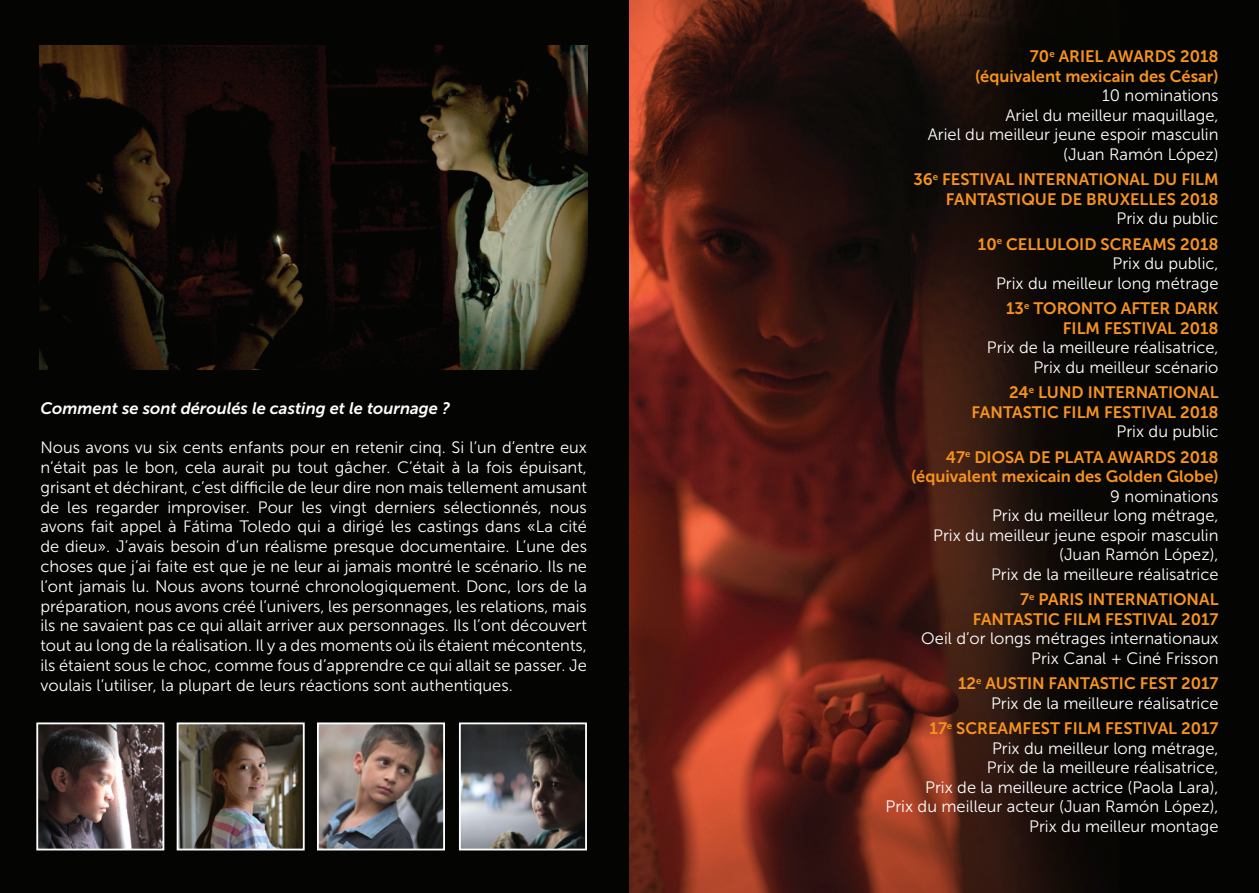
<style>
.page{position:relative;width:1259px;height:893px;background:#fff}
.page>*{position:absolute;margin:0;border:0;box-sizing:border-box;transform-origin:0 0}
.t1{font:16.5px/19.8px "Museo Sans 300";color:#fff;text-align:justify}
.t2{font:16.5px "Museo Sans 700";color:#f7931d}
.question_700_italic{font:italic 16.5px "Museo Sans 700";color:#fff}
</style>
<div class="page">
<div style="left:0;top:0;width:629px;height:893px;background:#040503"></div>
<img style="left:629px;top:0;width:630px;height:893px">
<img style="left:40px;top:46px;width:547px;height:324px">
<img style="left:320px;top:725px;width:122px;height:122px">
<div style="left:317px;top:722px;width:128px;height:128px;border:2px solid #fff"></div>
<img style="left:462px;top:725px;width:122px;height:122px">
<div style="left:459px;top:722px;width:128px;height:128px;border:2px solid #fff"></div>
<img style="left:39px;top:725px;width:122px;height:122px">
<div style="left:36px;top:722px;width:128px;height:128px;border:2px solid #fff"></div>
<img style="left:180px;top:725px;width:122px;height:122px">
<div style="left:177px;top:722px;width:128px;height:128px;border:2px solid #fff"></div>
<p class="question_700_italic" style="left:40px;top:399px;width:411px">Comment se sont déroulés le casting et le tournage ?</p>
<p class="t1" style="left:40px;top:438px;width:548px">Nous avons vu six cents enfants pour en retenir cinq. Si l’un d’entre eux n’était pas le bon, cela aurait pu tout gâcher. C’était à la fois épuisant, grisant et déchirant, c’est difficile de leur dire non mais tellement amusant de les regarder improviser. Pour les vingt derniers sélectionnés, nous avons fait appel à Fátima Toledo qui a dirigé les castings dans «La cité de dieu». J’avais besoin d’un réalisme presque documentaire. L’une des choses que j’ai faite est que je ne leur ai jamais montré le scénario. Ils ne l’ont jamais lu. Nous avons tourné chronologiquement. Donc, lors de la préparation, nous avons créé l’univers, les personnages, les relations, mais ils ne savaient pas ce qui allait arriver aux personnages. Ils l’ont découvert tout au long de la réalisation. Il y a des moments où ils étaient mécontents, ils étaient sous le choc, comme fous d’apprendre ce qui allait se passer. Je voulais l’utiliser, la plupart de leurs réactions sont authentiques.</p>
<p class="t2" style="left:1030px;top:47px;width:190px">70<sup>e</sup> ARIEL AWARDS 2018</p>
<p class="t2" style="left:975px;top:67px;width:245px">(équivalent mexicain des César)</p>
<p class="t1" style="left:1102px;top:86px;width:118px">10 nominations</p>
<p class="t1" style="left:1005px;top:105px;width:215px">Ariel du meilleur maquillage,</p>
<p class="t1" style="left:927px;top:125px;width:292px">Ariel du meilleur jeune espoir masculin</p>
<p class="t1" style="left:1063px;top:144px;width:157px">(Juan Ramón López)</p>
<p class="t2" style="left:913px;top:170px;width:307px">36<sup>e</sup> FESTIVAL INTERNATIONAL DU FILM</p>
<p class="t2" style="left:946px;top:190px;width:274px">FANTASTIQUE DE BRUXELLES 2018</p>
<p class="t1" style="left:1116px;top:209px;width:104px">Prix du public</p>
<p class="t2" style="left:978px;top:235px;width:242px">10<sup>e</sup> CELLULOID SCREAMS 2018</p>
<p class="t1" style="left:1112px;top:254px;width:108px">Prix du public,</p>
<p class="t1" style="left:996px;top:273px;width:224px">Prix du meilleur long métrage</p>
<p class="t2" style="left:1006px;top:299px;width:214px">13<sup>e</sup> TORONTO AFTER DARK</p>
<p class="t2" style="left:1063px;top:319px;width:157px">FILM FESTIVAL 2018</p>
<p class="t1" style="left:987px;top:338px;width:233px">Prix de la meilleure réalisatrice,</p>
<p class="t1" style="left:1033px;top:357px;width:187px">Prix du meilleur scénario</p>
<p class="t2" style="left:1009px;top:383px;width:211px">24<sup>e</sup> LUND INTERNATIONAL</p>
<p class="t2" style="left:971px;top:403px;width:248px">FANTASTIC FILM FESTIVAL 2018</p>
<p class="t1" style="left:1116px;top:422px;width:104px">Prix du public</p>
<p class="t2" style="left:945px;top:448px;width:274px">47<sup>e</sup> DIOSA DE PLATA AWARDS 2018</p>
<p class="t2" style="left:911px;top:467px;width:309px">(équivalent mexicain des Golden Globe)</p>
<p class="t1" style="left:1110px;top:486px;width:110px">9 nominations</p>
<p class="t1" style="left:992px;top:506px;width:228px">Prix du meilleur long métrage,</p>
<p class="t1" style="left:933px;top:525px;width:287px">Prix du meilleur jeune espoir masculin</p>
<p class="t1" style="left:1059px;top:545px;width:161px">(Juan Ramón López),</p>
<p class="t1" style="left:991px;top:564px;width:229px">Prix de la meilleure réalisatrice</p>
<p class="t2" style="left:1020px;top:590px;width:200px">7<sup>e</sup> PARIS INTERNATIONAL</p>
<p class="t2" style="left:972px;top:610px;width:247px">FANTASTIC FILM FESTIVAL 2017</p>
<p class="t1" style="left:921px;top:629px;width:299px">Oeil d’or longs métrages internationaux</p>
<p class="t1" style="left:1031px;top:648px;width:189px">Prix Canal + Ciné Frisson</p>
<p class="t2" style="left:958px;top:674px;width:262px">12<sup>e</sup> AUSTIN FANTASTIC FEST 2017</p>
<p class="t1" style="left:991px;top:693px;width:229px">Prix de la meilleure réalisatrice</p>
<p class="t2" style="left:929px;top:719px;width:290px">17<sup>e</sup> SCREAMFEST FILM FESTIVAL 2017</p>
<p class="t1" style="left:992px;top:738px;width:228px">Prix du meilleur long métrage,</p>
<p class="t1" style="left:987px;top:758px;width:233px">Prix de la meilleure réalisatrice,</p>
<p class="t1" style="left:925px;top:777px;width:295px">Prix de la meilleure actrice (Paola Lara),</p>
<p class="t1" style="left:885px;top:797px;width:334px">Prix du meilleur acteur (Juan Ramón López),</p>
<p class="t1" style="left:1029px;top:816px;width:191px">Prix du meilleur montage</p>
</div>
